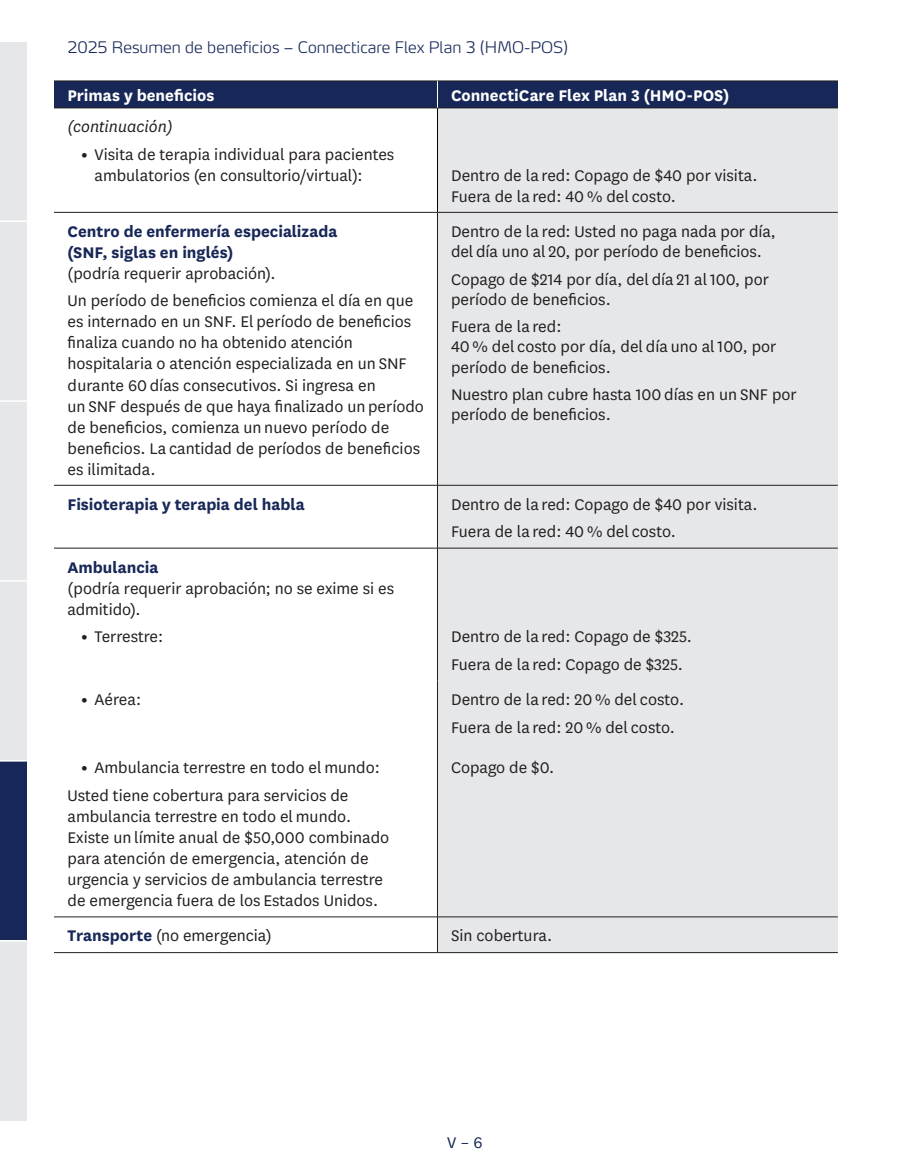
<style>
.page{position:relative;width:905px;height:1175px;background:#fff}
.page>*{position:absolute;margin:0;border:0;box-sizing:border-box;transform-origin:0 0}
.t1{font:18px/21px "National";color:#231f20}
.t2{font:700 18px/21px "National";color:#172757}
.t3{font:700 18px "National";letter-spacing:-.005em;color:#fff}
.t4{font:italic 18px "National";color:#231f20}
.t5{font:18px "National";color:#172757}
.t6{font:300 expanded 15.75px "Max Pro";color:#172757}
.s1{font-weight:800}
.s2{font-weight:700;color:#172757}
</style>
<div class="page">
<div style="left:0;top:41px;width:27px;height:180px;background:#e6e7e9"></div>
<div style="left:0;top:221px;width:27px;height:180px;background:#e6e7e9"></div>
<div style="left:0;top:401px;width:27px;height:180px;background:#e6e7e9"></div>
<div style="left:0;top:581px;width:27px;height:180px;background:#e6e7e9"></div>
<div style="left:0;top:940px;width:27px;height:180px;background:#e6e7e9"></div>
<div style="left:0;top:761px;width:27px;height:179px;background:#172757"></div>
<hr style="left:0;top:40px;width:27px;height:2px;background:#fff">
<hr style="left:0;top:220px;width:27px;height:2px;background:#fff">
<hr style="left:0;top:400px;width:27px;height:2px;background:#fff">
<svg style="left:0;top:580px;width:27px;height:1px"></svg>
<svg style="left:0;top:760px;width:27px;height:1px"></svg>
<svg style="left:0;top:940px;width:27px;height:1px"></svg>
<div style="left:54px;top:81px;width:383px;height:27px;background:#172757"></div>
<div style="left:437px;top:81px;width:400px;height:27px;background:#172757"></div>
<div style="left:437px;top:108px;width:400px;height:104px;background:#e6e7e9"></div>
<div style="left:437px;top:212px;width:400px;height:273px;background:#e6e7e9"></div>
<div style="left:437px;top:485px;width:400px;height:63px;background:#e6e7e9"></div>
<div style="left:437px;top:548px;width:400px;height:132px;background:#e6e7e9"></div>
<div style="left:437px;top:680px;width:400px;height:69px;background:#e6e7e9"></div>
<div style="left:437px;top:749px;width:400px;height:167px;background:#e6e7e9"></div>
<div style="left:437px;top:916px;width:400px;height:36px;background:#e6e7e9"></div>
<hr style="left:54px;top:81px;width:383px;height:1px;background:#231f20">
<hr style="left:437px;top:81px;width:400px;height:1px;background:#231f20">
<hr style="left:54px;top:108px;width:383px;height:1px;background:#231f20">
<hr style="left:437px;top:108px;width:400px;height:1px;background:#231f20">
<hr style="left:437px;top:108px;width:1px;height:104px;background:#000">
<hr style="left:54px;top:212px;width:383px;height:1px;background:#231f20">
<hr style="left:437px;top:212px;width:400px;height:1px;background:#231f20">
<hr style="left:437px;top:212px;width:1px;height:273px;background:#231f20">
<hr style="left:54px;top:485px;width:383px;height:1px;background:#231f20">
<hr style="left:437px;top:485px;width:400px;height:1px;background:#231f20">
<hr style="left:437px;top:485px;width:1px;height:63px;background:#231f20">
<hr style="left:54px;top:548px;width:383px;height:1px;background:#231f20">
<hr style="left:437px;top:548px;width:400px;height:1px;background:#231f20">
<hr style="left:437px;top:548px;width:1px;height:132px;background:#231f20">
<hr style="left:437px;top:680px;width:1px;height:69px;background:#231f20">
<hr style="left:437px;top:749px;width:1px;height:167px;background:#231f20">
<hr style="left:54px;top:916px;width:383px;height:1px;background:#231f20">
<hr style="left:437px;top:916px;width:400px;height:1px;background:#231f20">
<hr style="left:437px;top:917px;width:1px;height:35px;background:#231f20">
<hr style="left:54px;top:952px;width:383px;height:1px;background:#231f20">
<hr style="left:437px;top:952px;width:400px;height:1px;background:#231f20">
<svg style="left:437px;top:81px;width:1px;height:27px"></svg>
<p class="t6" style="left:68px;top:34px;width:502px">2025 Resumen de beneficios – Connecticare Flex Plan 3 (HMO-POS)</p>
<p class="t3" style="left:68px;top:83px;width:148px">Primas y beneficios</p>
<p class="t3" style="left:451px;top:83px;width:280px">ConnectiCare Flex Plan 3 (HMO-POS)</p>
<p class="t4" style="left:68px;top:115px;width:107px">(continuación)</p>
<p class="t1" style="left:94px;top:143px;width:301px;text-indent:-14px"><span class="s1">•</span> Visita de terapia individual para pacientes ambulatorios (en consultorio/virtual):</p>
<p class="t2" style="left:68px;top:219px;width:271px">Centro de enfermería especializada (SNF, siglas en inglés)</p>
<p class="t1" style="left:67px;top:262px;width:209px">(podría requerir aprobación).</p>
<p class="t1" style="left:67px;top:290px;width:358px">Un período de beneficios comienza el día en que es internado en un SNF. El período de beneficios finaliza cuando no ha obtenido atención hospitalaria o atención especializada en un SNF durante 60 días consecutivos. Si ingresa en<br>un SNF después de que haya finalizado un período de beneficios, comienza un nuevo período de beneficios. La cantidad de períodos de beneficios es ilimitada.</p>
<p class="t1" style="left:451px;top:164px;width:308px">Dentro de la red: Copago de $40 por visita.</p>
<p class="t1" style="left:451px;top:185px;width:226px">Fuera de la red: 40 % del costo.</p>
<p class="t1" style="left:451px;top:220px;width:326px;line-height:20.2px">Dentro de la red: Usted no paga nada por día, del día uno al 20, por período de beneficios.</p>
<p class="t1" style="left:451px;top:268px;width:319px;line-height:20.2px">Copago de $214 por día, del día 21 al 100, por período de beneficios.</p>
<p class="t1" style="left:451px;top:315px;width:327px;line-height:20.2px">Fuera de la red:<br>40 % del costo por día, del día uno al 100, por período de beneficios.</p>
<p class="t1" style="left:451px;top:383px;width:347px;line-height:20.2px">Nuestro plan cubre hasta 100 días en un SNF por período de beneficios.</p>
<p class="t2" style="left:68px;top:492px;width:239px">Fisioterapia y terapia del habla</p>
<p class="t1" style="left:451px;top:493px;width:308px">Dentro de la red: Copago de $40 por visita.</p>
<p class="t1" style="left:451px;top:520px;width:226px">Fuera de la red: 40 % del costo.</p>
<p class="t2" style="left:68px;top:555px;width:92px">Ambulancia</p>
<p class="t1" style="left:68px;top:576px;width:328px">(podría requerir aprobación; no se exime si es admitido).</p>
<p class="t1" style="left:81px;top:625px;width:84px"><span class="s1">•</span> Terrestre:</p>
<p class="t1" style="left:451px;top:625px;width:242px">Dentro de la red: Copago de $325.</p>
<p class="t1" style="left:451px;top:653px;width:233px">Fuera de la red: Copago de $325.</p>
<p class="t1" style="left:451px;top:688px;width:234px">Dentro de la red: 20 % del costo.</p>
<p class="t1" style="left:451px;top:716px;width:225px">Fuera de la red: 20 % del costo.</p>
<p class="t1" style="left:451px;top:756px;width:105px">Copago de $0.</p>
<p class="t1" style="left:81px;top:688px;width:62px"><span class="s1">•</span> Aérea:</p>
<p class="t1" style="left:81px;top:756px;width:300px"><span class="s1">•</span> Ambulancia terrestre en todo el mundo:</p>
<p class="t1" style="left:68px;top:784px;width:285px">Usted tiene cobertura para servicios de ambulancia terrestre en todo el mundo.</p>
<p class="t1" style="left:68px;top:826px;width:323px">Existe un límite anual de $50,000 combinado para atención de emergencia, atención de urgencia y servicios de ambulancia terrestre de emergencia fuera de los Estados Unidos.</p>
<p class="t1" style="left:68px;top:924px;width:206px"><span class="s2">Transporte</span> (no emergencia)</p>
<p class="t1" style="left:451px;top:924px;width:103px">Sin cobertura.</p>
<p class="t5" style="left:447px;top:1130px;width:37px">V – 6</p>
</div>
